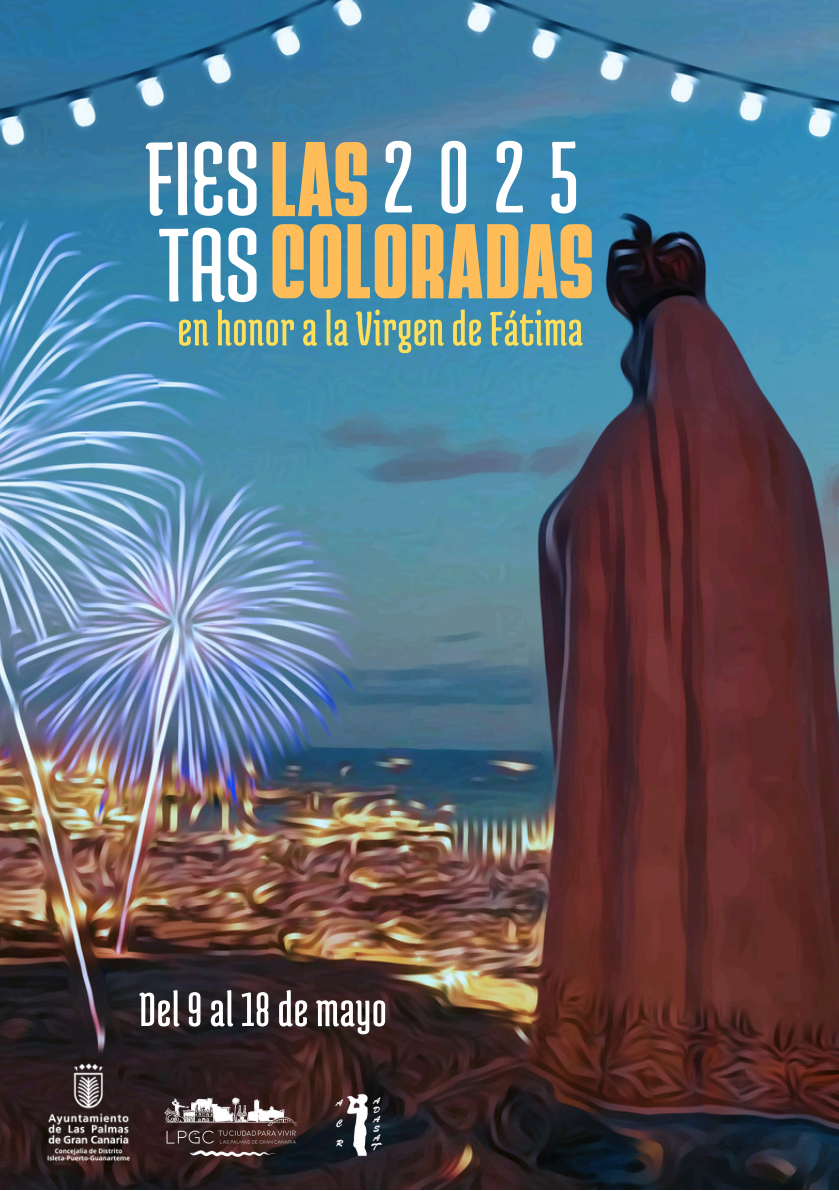
<style>
.page{position:relative;width:839px;height:1191px;background:#fff}
.page>*{position:absolute;margin:0;border:0;box-sizing:border-box;transform-origin:0 0}
.t1{font:111.2px "Medula One";color:#fff}
.t2{font:106px "Bridge";color:#ffbd59}
.t3{font:51.4px "Medula One";letter-spacing:.01em;color:#ffde59}
.t4{font:51.4px "Medula One";letter-spacing:.01em;color:#fff}
.s1{font-family:"Bridge";font-size:106px;color:#ffbd59}
.s2{font-size:108.6px}
.s3{font-family:"Medula One";font-size:111.2px;color:#fff}
</style>
<div class="page">
<img style="left:0;top:0;width:838px;height:1189px">
<img style="left:0;top:1046px;width:171px;height:144px">
<img style="left:115px;top:1066px;width:231px;height:113px">
<img style="left:326px;top:1082px;width:66px;height:81px">
<h1 class="t1" style="left:145px;top:121px;width:435px">FIES<span class="s1">LAS</span><span class="s2">2 0 2 5</span></h1>
<h1 class="t2" style="left:158px;top:214px;width:436px"><span class="s3">TAS</span>COLORADAS</h1>
<p class="t3" style="left:177px;top:302px;width:407px">enhonoralaVirgende Fátima</p>
<p class="t4" style="left:139px;top:983px;width:249px">Del9al 18de mayo</p>
</div>
